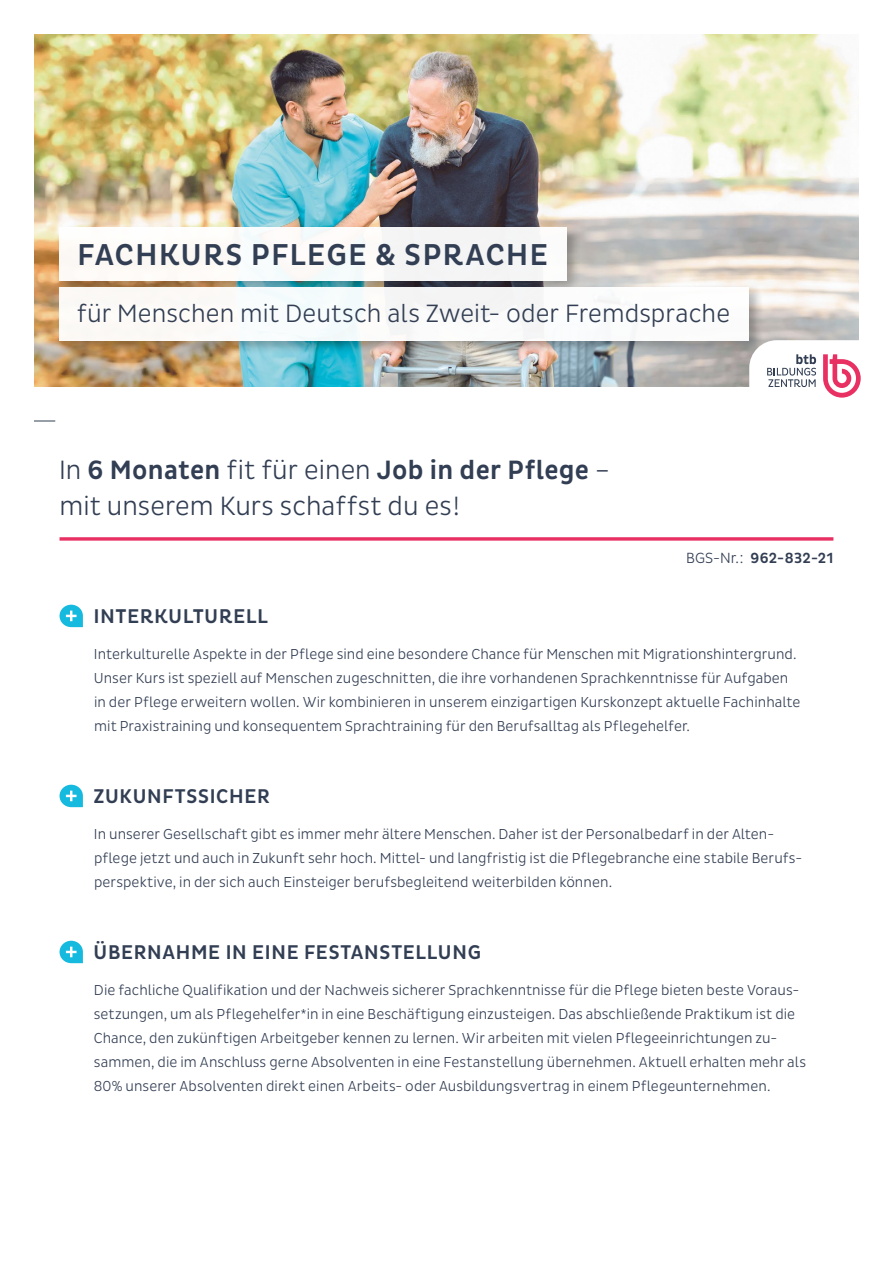
<style>
.page{position:relative;width:893px;height:1263px;background:#fff}
.page>*{position:absolute;margin:0;border:0;box-sizing:border-box;transform-origin:0 0}
.t1{font:500 30.75px "Pluto Cond";letter-spacing:.035em;color:#323e53}
.t2{font:300 27px/36px "Pluto Sans Cond";color:#323e53}
.t3{font:300 25.5px "Pluto Sans Cond";letter-spacing:.005em;color:#323e53}
.t4{font:500 20.25px "Pluto Sans Cond";letter-spacing:.035em;color:#323e53}
.t5{font:500 20.25px "Pluto Cond";letter-spacing:.02em;color:#323e53}
.t6{font:500 15px "Pluto Sans Cond";letter-spacing:.025em;color:#323e53}
.t7{font:300 14.7px/24px "Pluto Sans Cond";letter-spacing:.005em;color:#323e53}
.s1{font-weight:500}
.s2{font-weight:300}
</style>
<div class="page">
<img style="left:34px;top:34px;width:825px;height:353px">
<svg style="left:60px;top:605px;width:23px;height:22px"></svg>
<svg style="left:60px;top:785px;width:23px;height:22px"></svg>
<svg style="left:60px;top:941px;width:23px;height:22px"></svg>
<div style="left:56px;top:224px;width:526px;height:72px;background:#000;opacity:.3"></div>
<div style="left:60px;top:227px;width:507px;height:54px;background:#fbf9f7"></div>
<div style="left:56px;top:284px;width:708px;height:71px;background:#000;opacity:.3"></div>
<div style="left:60px;top:287px;width:689px;height:53px;background:#fff"></div>
<svg style="left:60px;top:537px;width:773px;height:4px;background:#eb4e79"></svg>
<svg style="left:34px;top:421px;width:21px;height:1px"></svg>
<svg style="left:749px;top:340px;width:112px;height:58px"></svg>
<h1 class="t1" style="left:77px;top:237px;width:473px">FACHKURS PFLEGE &amp; SPRACHE</h1>
<h3 class="t3" style="left:77px;top:299px;width:655px">für Menschen mit Deutsch als Zweit- oder Fremdsprache</h3>
<h2 class="t2" style="left:59px;top:452px;width:552px">In <span class="s1">6 Monaten</span> fit für einen <span class="s1">Job in der Pflege</span> – mit unserem Kurs schaffst du es!</h2>
<p class="t6" style="left:686px;top:549px;width:149px"><span class="s2">BGS-Nr.:</span> 962-832-21</p>
<h3 class="t5" style="left:94px;top:607px;width:176px">INTERKULTURELL</h3>
<p class="t7" style="left:94px;top:642px;width:708px">Interkulturelle Aspekte in der Pflege sind eine besondere Chance für Menschen mit Migrationshintergrund.<br>Unser Kurs ist speziell auf Menschen zugeschnitten, die ihre vorhandenen Sprachkenntnisse für Aufgaben in der Pflege erweitern wollen. Wir kombinieren in unserem einzigartigen Kurskonzept aktuelle Fachinhalte mit Praxistraining und konsequentem Sprachtraining für den Berufsalltag als Pflegehelfer.</p>
<h3 class="t4" style="left:94px;top:784px;width:177px">ZUKUNFTSSICHER</h3>
<p class="t7" style="left:94px;top:822px;width:710px">In unserer Gesellschaft gibt es immer mehr ältere Menschen. Daher ist der Personalbedarf in der Alten&shy;pflege jetzt und auch in Zukunft sehr hoch. Mittel- und langfristig ist die Pflegebranche eine stabile Berufs&shy;perspektive, in der sich auch Einsteiger berufsbegleitend weiterbilden können.</p>
<h3 class="t4" style="left:94px;top:940px;width:389px">ÜBERNAHME IN EINE FESTANSTELLUNG</h3>
<p class="t7" style="left:94px;top:978px;width:714px">Die fachliche Qualifikation und der Nachweis sicherer Sprachkenntnisse für die Pflege bieten beste Voraus&shy;setzungen, um als Pflegehelfer*in in eine Beschäftigung einzusteigen. Das abschließende Praktikum ist die Chance, den zukünftigen Arbeitgeber kennen zu lernen. Wir arbeiten mit vielen Pflegeeinrichtungen zu&shy;sammen, die im Anschluss gerne Absolventen in eine Festanstellung übernehmen. Aktuell erhalten mehr als 80% unserer Absolventen direkt einen Arbeits- oder Ausbildungsvertrag in einem Pflegeunternehmen.</p>
</div>
